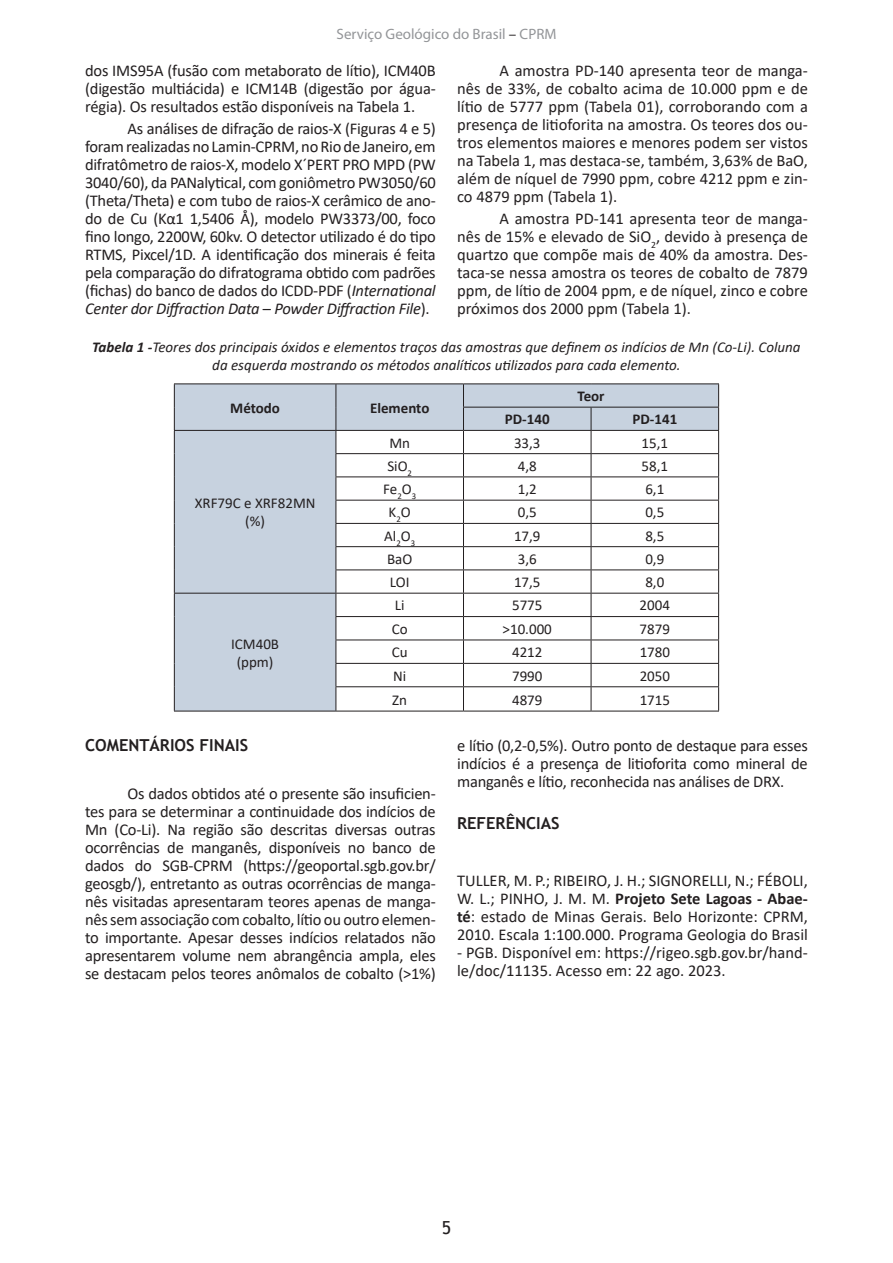
<style>
.page{position:relative;width:893px;height:1263px;background:#fff}
.page>*{position:absolute;margin:0;border:0;box-sizing:border-box;transform-origin:0 0}
.t1{font:18px "Trebuchet MS";color:#231f20}
.t2{font:16.5px/18px "Calibri";letter-spacing:-.01em;color:#231f20;text-align:justify}
.t3{font:700 16.5px "Trebuchet MS";color:#231f20}
.t4{font:italic 15px/18px "Calibri";color:#231f20;text-align:center}
.t5{font:15px/18px "Calibri";color:#231f20;text-align:center}
.t6{font:700 15px "Calibri";color:#231f20}
.t7{font:15px "Myriad Pro";color:#939598}
.s1{color:#231f20}
.s2{font-style:italic}
.s3{font-weight:700}
</style>
<div class="page">
<svg style="left:175px;top:384px;width:543px;height:327px"></svg>
<hr style="left:174px;top:383px;width:162px;height:1px;background:#231f20">
<hr style="left:336px;top:383px;width:127px;height:1px;background:#231f20">
<hr style="left:463px;top:383px;width:128px;height:1px;background:#231f20">
<hr style="left:591px;top:383px;width:128px;height:1px;background:#231f20">
<hr style="left:463px;top:407px;width:128px;height:1px;background:#231f20">
<hr style="left:591px;top:407px;width:128px;height:1px;background:#231f20">
<hr style="left:174px;top:430px;width:162px;height:1px;background:#231f20">
<hr style="left:336px;top:430px;width:127px;height:1px;background:#231f20">
<hr style="left:463px;top:430px;width:128px;height:1px;background:#231f20">
<hr style="left:591px;top:430px;width:128px;height:1px;background:#231f20">
<hr style="left:336px;top:453px;width:127px;height:1px;background:#231f20">
<hr style="left:463px;top:453px;width:128px;height:1px;background:#231f20">
<hr style="left:591px;top:453px;width:128px;height:1px;background:#231f20">
<hr style="left:336px;top:476px;width:127px;height:1px;background:#231f20">
<hr style="left:463px;top:476px;width:128px;height:1px;background:#231f20">
<hr style="left:591px;top:476px;width:128px;height:1px;background:#231f20">
<hr style="left:336px;top:500px;width:127px;height:1px;background:#231f20">
<hr style="left:463px;top:500px;width:128px;height:1px;background:#231f20">
<hr style="left:591px;top:500px;width:128px;height:1px;background:#231f20">
<hr style="left:336px;top:523px;width:127px;height:1px;background:#231f20">
<hr style="left:463px;top:523px;width:128px;height:1px;background:#231f20">
<hr style="left:591px;top:523px;width:128px;height:1px;background:#231f20">
<hr style="left:336px;top:546px;width:127px;height:1px;background:#231f20">
<hr style="left:463px;top:546px;width:128px;height:1px;background:#231f20">
<hr style="left:591px;top:546px;width:128px;height:1px;background:#231f20">
<hr style="left:336px;top:569px;width:127px;height:1px;background:#231f20">
<hr style="left:463px;top:569px;width:128px;height:1px;background:#231f20">
<hr style="left:591px;top:569px;width:128px;height:1px;background:#231f20">
<hr style="left:174px;top:593px;width:162px;height:1px;background:#231f20">
<svg style="left:174px;top:384px;width:1px;height:327px"></svg>
<hr style="left:174px;top:711px;width:162px;height:1px;background:#231f20">
<hr style="left:336px;top:593px;width:127px;height:1px;background:#231f20">
<hr style="left:463px;top:593px;width:128px;height:1px;background:#231f20">
<hr style="left:591px;top:593px;width:128px;height:1px;background:#231f20">
<hr style="left:336px;top:616px;width:127px;height:1px;background:#231f20">
<hr style="left:463px;top:616px;width:128px;height:1px;background:#231f20">
<hr style="left:591px;top:616px;width:128px;height:1px;background:#231f20">
<hr style="left:336px;top:640px;width:127px;height:1px;background:#231f20">
<hr style="left:463px;top:640px;width:128px;height:1px;background:#231f20">
<hr style="left:591px;top:640px;width:128px;height:1px;background:#231f20">
<hr style="left:336px;top:663px;width:127px;height:1px;background:#231f20">
<hr style="left:463px;top:663px;width:128px;height:1px;background:#231f20">
<hr style="left:591px;top:663px;width:128px;height:1px;background:#231f20">
<hr style="left:336px;top:686px;width:127px;height:1px;background:#231f20">
<svg style="left:336px;top:384px;width:1px;height:327px"></svg>
<hr style="left:463px;top:686px;width:128px;height:1px;background:#231f20">
<svg style="left:463px;top:384px;width:1px;height:327px"></svg>
<hr style="left:591px;top:686px;width:128px;height:1px;background:#231f20">
<svg style="left:591px;top:407px;width:1px;height:304px"></svg>
<svg style="left:718px;top:384px;width:1px;height:327px"></svg>
<hr style="left:336px;top:711px;width:127px;height:1px;background:#231f20">
<hr style="left:463px;top:711px;width:128px;height:1px;background:#231f20">
<hr style="left:591px;top:711px;width:128px;height:1px;background:#231f20">
<p class="t7" style="left:337px;top:25px;width:221px">Serviço Geológico do Brasil <span class="s1">–</span> CPRM</p>
<p class="t2" style="left:85px;top:61px;width:352px">dos IMS95A (fusão com metaborato de lítio), ICM40B (digestão multiácida) e ICM14B (digestão por água&shy;régia). Os resultados estão disponíveis na Tabela 1.</p>
<p class="t2" style="left:85px;top:120px;width:352px;text-indent:43px">As análises de difração de raios-X (Figuras 4 e 5) foram realizadas no Lamin-CPRM, no Rio de Janeiro, em difratômetro de raios-X, modelo X´PERT PRO MPD (PW 3040/60), da PANalytical, com goniômetro PW3050/60 (Theta/Theta) e com tubo de raios-X cerâmico de ano&shy;do de Cu (Kα1 1,5406 Å), modelo PW3373/00, foco fino longo, 2200W, 60kv. O detector utilizado é do tipo RTMS, Pixcel/1D. A identificação dos minerais é feita pela comparação do difratograma obtido com padrões (fichas) do banco de dados do ICDD-PDF (<span class="s2">International Center dor Diffraction Data</span> – <span class="s2">Powder Diffraction File</span>).</p>
<p class="t2" style="left:457px;top:61px;width:352px;text-indent:43px">A amostra PD-140 apresenta teor de manga&shy;nês de 33%, de cobalto acima de 10.000 ppm e de lítio de 5777 ppm (Tabela 01), corroborando com a presença de litioforita na amostra. Os teores dos ou&shy;tros elementos maiores e menores podem ser vistos na Tabela 1, mas destaca-se, também, 3,63% de BaO, além de níquel de 7990 ppm, cobre 4212 ppm e zin&shy;co 4879 ppm (Tabela 1).</p>
<p class="t2" style="left:457px;top:210px;width:352px;text-indent:43px">A amostra PD-141 apresenta teor de manga&shy;nês de 15% e elevado de SiO<sub>2</sub>, devido à presença de quartzo que compõe mais de 40% da amostra. Des&shy;taca-se nessa amostra os teores de cobalto de 7879 ppm, de lítio de 2004 ppm, e de níquel, zinco e cobre próximos dos 2000 ppm (Tabela 1).</p>
<p class="t4" style="left:92px;top:337px;width:710px"><span class="s3">Tabela 1 -</span>Teores dos principais óxidos e elementos traços das amostras que definem os indícios de Mn (Co-Li). Coluna da esquerda mostrando os métodos analíticos utilizados para cada elemento.</p>
<p class="t6" style="left:230px;top:397px;width:51px">Método</p>
<p class="t6" style="left:370px;top:397px;width:61px">Elemento</p>
<p class="t6" style="left:577px;top:386px;width:29px">Teor</p>
<p class="t6" style="left:505px;top:409px;width:46px">PD-140</p>
<p class="t6" style="left:632px;top:409px;width:46px">PD-141</p>
<p class="t5" style="left:195px;top:494px;width:122px">XRF79C e XRF82MN (%)</p>
<p class="t5" style="left:231px;top:634px;width:49px">ICM40B (ppm)</p>
<p class="t5" style="left:389px;top:433px;width:22px">Mn</p>
<p class="t5" style="left:514px;top:433px;width:28px">33,3</p>
<p class="t5" style="left:642px;top:433px;width:28px">15,1</p>
<p class="t5" style="left:387px;top:456px;width:26px">SiO<sub>2</sub></p>
<p class="t5" style="left:518px;top:456px;width:20px">4,8</p>
<p class="t5" style="left:642px;top:456px;width:28px">58,1</p>
<p class="t5" style="left:383px;top:480px;width:34px">Fe<sub>2</sub>O<sub>3</sub></p>
<p class="t5" style="left:518px;top:480px;width:20px">1,2</p>
<p class="t5" style="left:645px;top:480px;width:20px">6,1</p>
<p class="t5" style="left:389px;top:503px;width:24px">K<sub>2</sub>O</p>
<p class="t5" style="left:518px;top:503px;width:20px">0,5</p>
<p class="t5" style="left:645px;top:503px;width:20px">0,5</p>
<p class="t5" style="left:384px;top:526px;width:32px">Al<sub>2</sub>O<sub>3</sub></p>
<p class="t5" style="left:514px;top:526px;width:28px">17,9</p>
<p class="t5" style="left:645px;top:526px;width:20px">8,5</p>
<p class="t5" style="left:387px;top:549px;width:27px">BaO</p>
<p class="t5" style="left:518px;top:549px;width:20px">3,6</p>
<p class="t5" style="left:645px;top:549px;width:20px">0,9</p>
<p class="t5" style="left:390px;top:573px;width:21px">LOI</p>
<p class="t5" style="left:514px;top:573px;width:28px">17,5</p>
<p class="t5" style="left:645px;top:573px;width:20px">8,0</p>
<p class="t5" style="left:395px;top:596px;width:11px">Li</p>
<p class="t5" style="left:512px;top:596px;width:32px">5775</p>
<p class="t5" style="left:640px;top:596px;width:32px">2004</p>
<p class="t5" style="left:392px;top:619px;width:17px">Co</p>
<p class="t5" style="left:503px;top:619px;width:51px">&gt;10.000</p>
<p class="t5" style="left:640px;top:619px;width:32px">7879</p>
<p class="t5" style="left:392px;top:643px;width:17px">Cu</p>
<p class="t5" style="left:512px;top:643px;width:32px">4212</p>
<p class="t5" style="left:640px;top:643px;width:32px">1780</p>
<p class="t5" style="left:393px;top:666px;width:15px">Ni</p>
<p class="t5" style="left:512px;top:666px;width:32px">7990</p>
<p class="t5" style="left:640px;top:666px;width:32px">2050</p>
<p class="t5" style="left:392px;top:690px;width:16px">Zn</p>
<p class="t5" style="left:512px;top:690px;width:32px">4879</p>
<p class="t5" style="left:640px;top:690px;width:32px">1715</p>
<p class="t3" style="left:85px;top:734px;width:165px">COMENTÁRIOS FINAIS</p>
<p class="t2" style="left:85px;top:784px;width:352px;text-indent:43px">Os dados obtidos até o presente são insuficien&shy;tes para se determinar a continuidade dos indícios de Mn (Co-Li). Na região são descritas diversas outras ocorrências de manganês, disponíveis no banco de dados do SGB-CPRM (https://geoportal.sgb.gov.br/ geosgb/), entretanto as outras ocorrências de manga&shy;nês visitadas apresentaram teores apenas de manga&shy;nês sem associação com cobalto, lítio ou outro elemen&shy;to importante. Apesar desses indícios relatados não apresentarem volume nem abrangência ampla, eles se destacam pelos teores anômalos de cobalto (&gt;1%)</p>
<p class="t2" style="left:457px;top:736px;width:352px">e lítio (0,2-0,5%). Outro ponto de destaque para esses indícios é a presença de litioforita como mineral de manganês e lítio, reconhecida nas análises de DRX.</p>
<p class="t3" style="left:457px;top:812px;width:104px">REFERÊNCIAS</p>
<p class="t2" style="left:457px;top:871px;width:352px">TULLER, M. P.; RIBEIRO, J. H.; SIGNORELLI, N.; FÉBOLI, W. L.; PINHO, J. M. M. <span class="s3">Projeto Sete Lagoas - Abae&shy;té</span>: estado de Minas Gerais. Belo Horizonte: CPRM, 2010. Escala 1:100.000. Programa Geologia do Brasil</p>
<p class="t2" style="left:457px;top:943px;width:352px">- PGB. Disponível em: https://rigeo.sgb.gov.br/hand&shy;le/doc/11135. Acesso em: 22 ago. 2023.</p>
<p class="t1" style="left:442px;top:1216px;width:11px">5</p>
</div>
